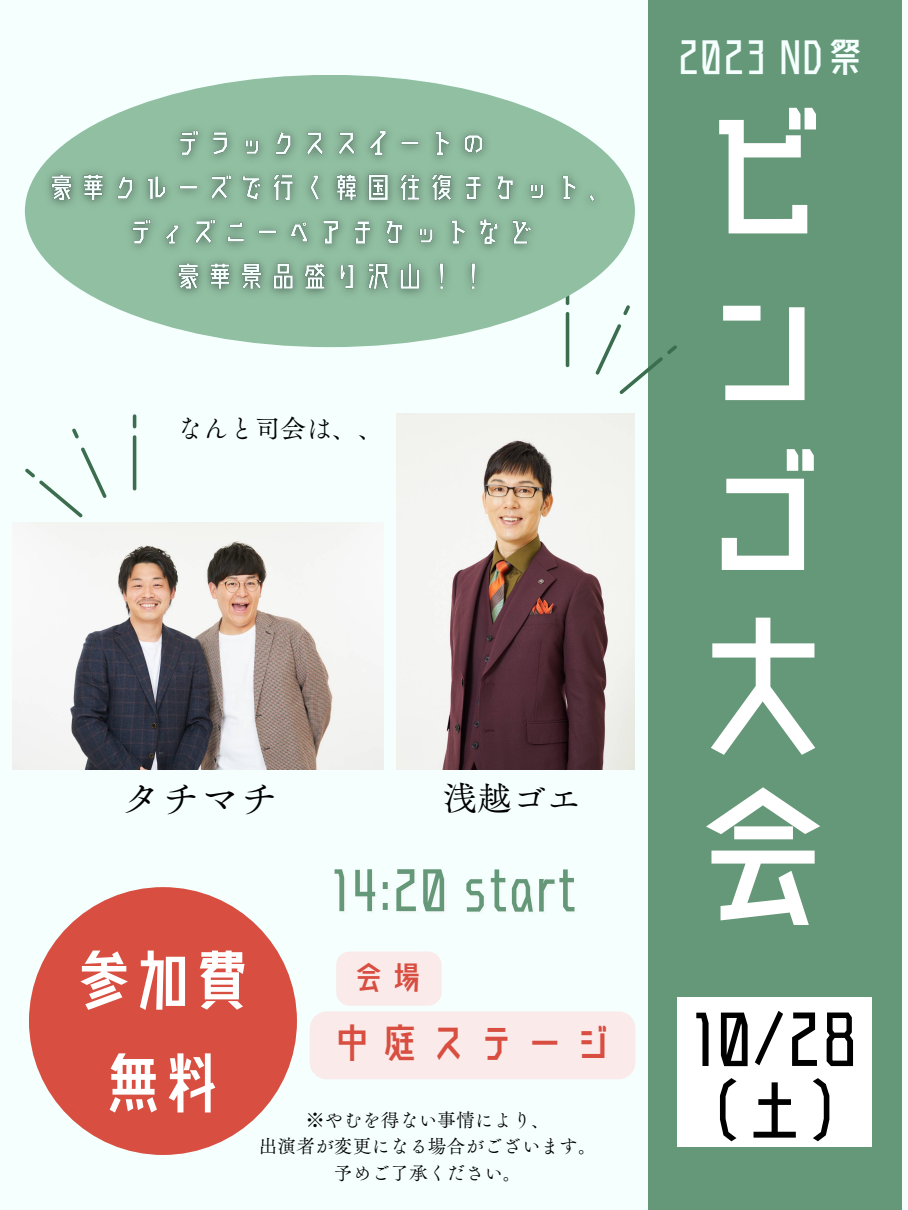
<style>
.page{position:relative;width:908px;height:1210px;background:#fff}
.page>*{position:absolute;margin:0;border:0;box-sizing:border-box;transform-origin:0 0}
.t1{font:170.62px/170.9px "Kaiso Makina B";color:#fff}
.t2{font:73.53px/102.8px "Kaiso Makina B";color:#fff;text-align:center}
.t3{font:70px "Kaiso Makina B";color:#000}
.t4{font:54.88px "Kaiso Makina B";color:#659878}
.t5{font:45.5px "Kaiso Makina B";letter-spacing:.06em;color:#d84e41}
.t6{font:44.24px "Kaiso Makina B";color:#f4fffe}
.t7{font:39.09px "Canva Tsuku A Old Min Pr 6 N R";color:#000}
.t8{font:35.98px "Kaiso Makina B";color:#d84e41}
.t9{font:34.72px "Canva Tsuku A Old Min Pr 6 N R";color:#000}
.t10{font:25.83px "Canva Tsuku A Old Min Pr 6 N R";color:#000}
.t11{font:18.76px "Canva Tsuku A Old Min Pr 6 N R";color:#000}
</style>
<div class="page">
<div style="left:0;top:0;width:907px;height:1210px;background:#f4fffe"></div>
<div style="left:648px;top:0;width:252px;height:1210px;background:#659878"></div>
<div style="left:677px;top:996px;width:194px;height:150px;background:#fff"></div>
<div style="left:29px;top:887px;width:268px;height:268px;background:#d84e41;border-radius:50%"></div>
<svg style="left:25px;top:414px;width:111px;height:103px"></svg>
<svg style="left:565px;top:303px;width:112px;height:91px"></svg>
<img style="left:12px;top:522px;width:371px;height:248px">
<img style="left:397px;top:413px;width:237px;height:357px">
<div style="left:25px;top:75px;width:609px;height:272px;background:#91bfa2;border-radius:50%"></div>
<div style="left:336px;top:951px;width:105px;height:54px;background:#faeae9;border-radius:14px"></div>
<div style="left:310px;top:1011px;width:325px;height:68px;background:#faeae9;border-radius:17px"></div>
<img style="left:39px;top:119px;width:576px;height:184px">
<p class="t10" style="left:177px;top:415px;width:208px">なんと司会は、、</p>
<p class="t7" style="left:122px;top:778px;width:158px">タチマチ</p>
<p class="t9" style="left:442px;top:780px;width:140px">浅越ゴエ</p>
<p class="t2" style="left:67px;top:932px;width:193px">参加費無料</p>
<p class="t4" style="left:331px;top:862px;width:248px">14:20 start</p>
<p class="t8" style="left:350px;top:959px;width:76px">会場</p>
<p class="t5" style="left:329px;top:1020px;width:288px">中庭ステージ</p>
<p class="t11" style="left:306px;top:1110px;width:245px">※やむを得ない事情により、</p>
<p class="t11" style="left:259px;top:1136px;width:339px">出演者が変更になる場合がございます。</p>
<p class="t11" style="left:334px;top:1163px;width:189px">予めご了承ください。</p>
<p class="t6" style="left:677px;top:35px;width:192px">2023 ND祭</p>
<p class="t1" style="left:677px;top:95px;width:172px">ビンゴ大会</p>
<p class="t3" style="left:691px;top:1004px;width:168px">10/28</p>
<p class="t3" style="left:669px;top:1075px;width:211px">（土）</p>
</div>
